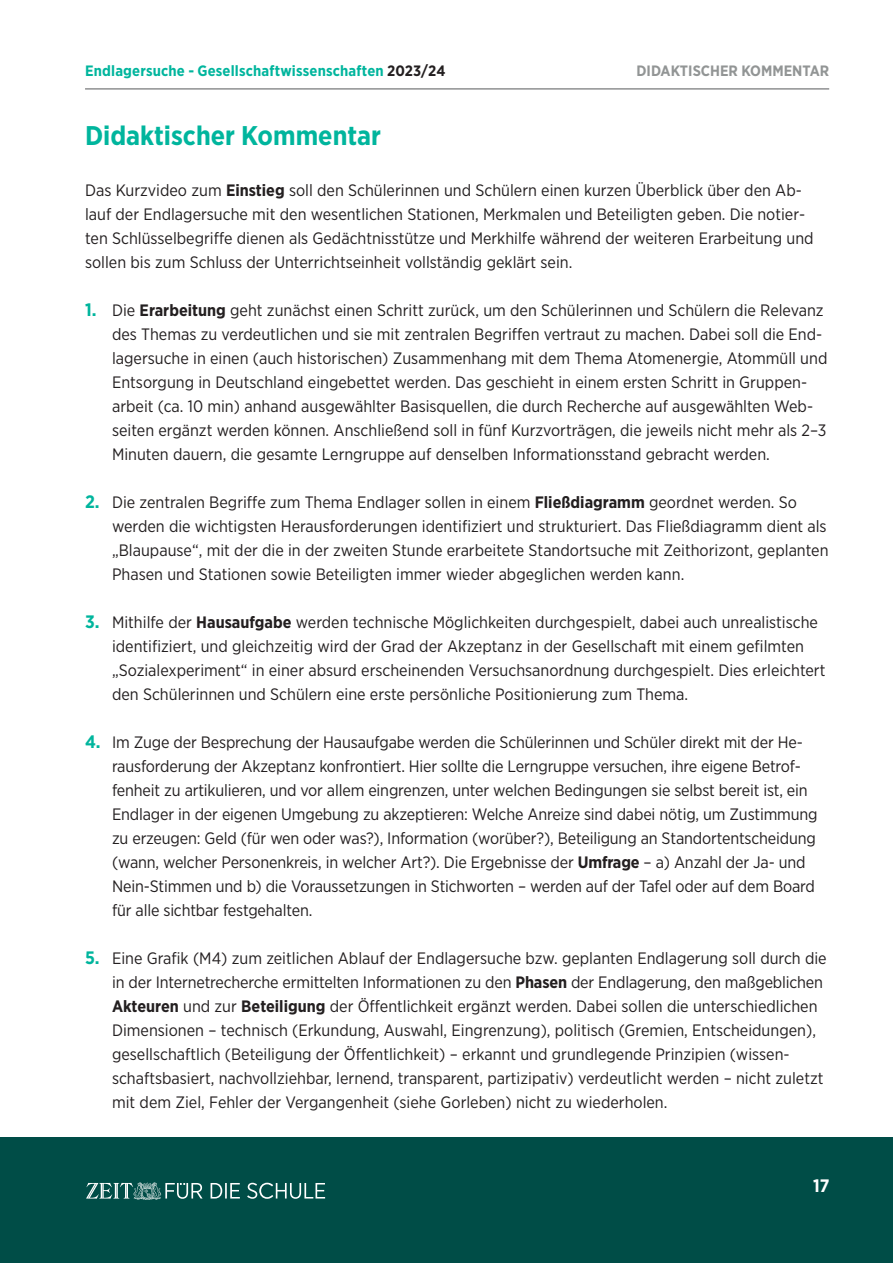
<style>
.page{position:relative;width:893px;height:1263px;background:#fff}
.page>*{position:absolute;margin:0;border:0;box-sizing:border-box;transform-origin:0 0}
.Headline{font:700 27px "Gotham Narrow";color:#00b59d}
.t1{font:700 18px "Gotham Narrow";color:#fff}
.Fließtext{font:16.5px/24px "Gotham Narrow";color:#231f20}
.t2{font:700 15px "Gotham Narrow";letter-spacing:.01em;color:#00b59d}
.RUBRIK_OBEN_RECHTS{font:700 15px "Gotham Narrow";color:#929595}
.s1{color:#231f20}
.s2{font-weight:700}
.s3{font-weight:700;font-size:18px;color:#00b59d}
</style>
<div class="page">
<div style="left:0;top:1137px;width:893px;height:126px;background:#004d47"></div>
<svg style="left:86px;top:1182px;width:239px;height:18px"></svg>
<hr style="left:85px;top:89px;width:744px;height:1px;background:#57585a">
<p class="t2" style="left:85px;top:61px;width:362px">Endlagersuche - Gesellschaftwissenschaften <span class="s1">2023/24</span></p>
<p class="RUBRIK_OBEN_RECHTS" style="left:636px;top:61px;width:194px">DIDAKTISCHER KOMMENTAR</p>
<p class="Headline" style="left:85px;top:119px;width:298px">Didaktischer Kommentar</p>
<p class="Fließtext" style="left:85px;top:178px;width:730px">Das Kurzvideo zum <span class="s2">Einstieg</span> soll den Schülerinnen und Schülern einen kurzen Überblick über den Ab&shy;lauf der Endlagersuche mit den wesentlichen Stationen, Merkmalen und Beteiligten geben. Die notier&shy;ten Schlüsselbegriffe dienen als Gedächtnisstütze und Merkhilfe während der weiteren Erarbeitung und sollen bis zum Schluss der Unterrichtseinheit vollständig geklärt sein.</p>
<p class="Fließtext" style="left:112px;top:298px;width:717px;text-indent:-27px"><span class="s3">1.</span> Die <span class="s2">Erarbeitung</span> geht zunächst einen Schritt zurück, um den Schülerinnen und Schülern die Relevanz des Themas zu verdeutlichen und sie mit zentralen Begriffen vertraut zu machen. Dabei soll die End&shy;lagersuche in einen (auch historischen) Zusammenhang mit dem Thema Atomenergie, Atommüll und Entsorgung in Deutschland eingebettet werden. Das geschieht in einem ersten Schritt in Gruppen&shy;arbeit (ca. 10 min) anhand ausgewählter Basisquellen, die durch Recherche auf ausgewählten Web&shy;seiten ergänzt werden können. Anschließend soll in fünf Kurzvorträgen, die jeweils nicht mehr als 2–3<br>Minuten dauern, die gesamte Lerngruppe auf denselben Informationsstand gebracht werden.</p>
<p class="Fließtext" style="left:112px;top:490px;width:718px;text-indent:-27px"><span class="s3">2.</span> Die zentralen Begriffe zum Thema Endlager sollen in einem <span class="s2">Fließdiagramm</span> geordnet werden. So werden die wichtigsten Herausforderungen identifiziert und strukturiert. Das Fließdiagramm dient als „Blaupause“, mit der die in der zweiten Stunde erarbeitete Standortsuche mit Zeithorizont, geplanten Phasen und Stationen sowie Beteiligten immer wieder abgeglichen werden kann.</p>
<p class="Fließtext" style="left:112px;top:610px;width:715px;text-indent:-27px"><span class="s3">3.</span> Mithilfe der <span class="s2">Hausaufgabe</span> werden technische Möglichkeiten durchgespielt, dabei auch unrealistische identifiziert, und gleichzeitig wird der Grad der Akzeptanz in der Gesellschaft mit einem gefilmten „Sozialexperiment“ in einer absurd erscheinenden Versuchsanordnung durchgespielt. Dies erleichtert den Schülerinnen und Schülern eine erste persönliche Positionierung zum Thema.</p>
<p class="Fließtext" style="left:112px;top:730px;width:707px;text-indent:-27px"><span class="s3">4.</span> Im Zuge der Besprechung der Hausaufgabe werden die Schülerinnen und Schüler direkt mit der He&shy;rausforderung der Akzeptanz konfrontiert. Hier sollte die Lerngruppe versuchen, ihre eigene Betrof&shy;fenheit zu artikulieren, und vor allem eingrenzen, unter welchen Bedingungen sie selbst bereit ist, ein Endlager in der eigenen Umgebung zu akzeptieren: Welche Anreize sind dabei nötig, um Zustimmung zu erzeugen: Geld (für wen oder was?), Information (worüber?), Beteiligung an Standortentscheidung (wann, welcher Personenkreis, in welcher Art?). Die Ergebnisse der <span class="s2">Umfrage</span> – a) Anzahl der Ja- und Nein-Stimmen und b) die Voraussetzungen in Stichworten – werden auf der Tafel oder auf dem Board für alle sichtbar festgehalten.</p>
<p class="Fließtext" style="left:112px;top:946px;width:716px;text-indent:-27px"><span class="s3">5.</span> Eine Grafik (M4) zum zeitlichen Ablauf der Endlagersuche bzw. geplanten Endlagerung soll durch die in der Internetrecherche ermittelten Informationen zu den <span class="s2">Phasen</span> der Endlagerung, den maßgeblichen <span class="s2">Akteuren</span> und zur <span class="s2">Beteiligung</span> der Öffentlichkeit ergänzt werden. Dabei sollen die unterschiedlichen Dimensionen – technisch (Erkundung, Auswahl, Eingrenzung), politisch (Gremien, Entscheidungen), gesellschaftlich (Beteiligung der Öffentlichkeit) – erkannt und grundlegende Prinzipien (wissen&shy;schaftsbasiert, nachvollziehbar, lernend, transparent, partizipativ) verdeutlicht werden – nicht zuletzt mit dem Ziel, Fehler der Vergangenheit (siehe Gorleben) nicht zu wiederholen.</p>
<p class="t1" style="left:813px;top:1174px;width:18px">17</p>
</div>
